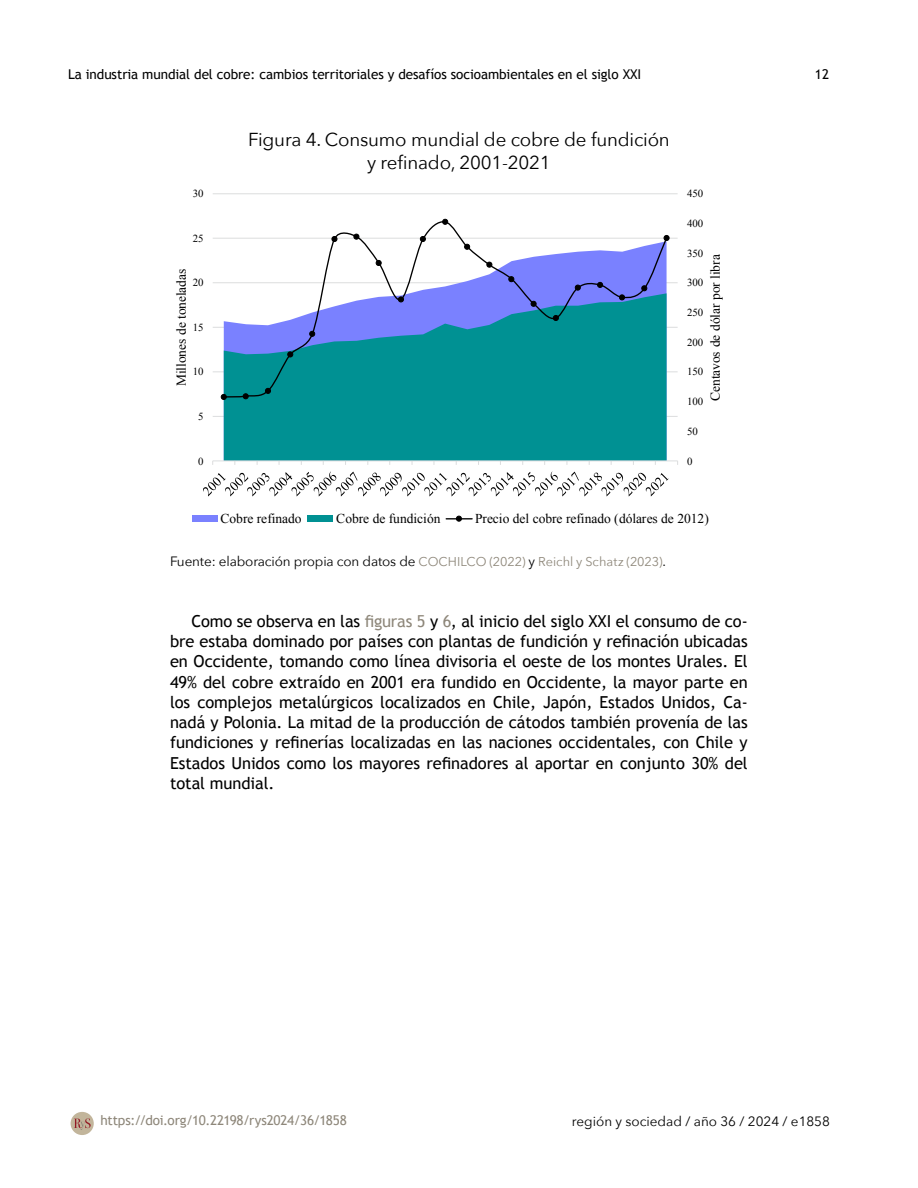
<style>
.page{position:relative;width:918px;height:1188px;background:#fff}
.page>*{position:absolute;margin:0;border:0;box-sizing:border-box;transform-origin:0 0}
.t1{font:18.75px/22.5px "Avenir Next";letter-spacing:-.01em;color:#000;text-align:center}
.t2{font:16.5px/20.2px "Trebuchet MS";letter-spacing:-.005em;color:#000;text-align:justify}
.t3{font:13.5px "Times New Roman";color:#000}
.t4{font:13.5px "Avenir Next";letter-spacing:-.01em;color:#000}
.t5{font:13.5px "Trebuchet MS";letter-spacing:-.005em;color:#000}
.t6{font:13.5px "Trebuchet MS";letter-spacing:-.01em;color:#8e877a}
.t7{font:10.8px "Times New Roman";color:#000}
.s1{font-size:12.75px;color:#8e877a}
.s2{color:#8e877a}
</style>
<div class="page">
<div style="left:71px;top:1112px;width:23px;height:23px;background:#c2b59b;border-radius:50%"></div>
<svg style="left:74px;top:1118px;width:17px;height:12px"></svg>
<hr style="left:213px;top:416px;width:465px;height:1px;background:#dcddde">
<hr style="left:213px;top:371px;width:465px;height:1px;background:#dcddde">
<hr style="left:213px;top:327px;width:465px;height:1px;background:#dcddde">
<hr style="left:213px;top:282px;width:465px;height:1px;background:#dcddde">
<hr style="left:213px;top:238px;width:465px;height:1px;background:#dcddde">
<hr style="left:213px;top:193px;width:465px;height:1px;background:#dcddde">
<div style="left:224px;top:398px;width:443px;height:62px;background:#009193"></div>
<hr style="left:213px;top:460px;width:465px;height:1px;background:#dcddde">
<svg style="left:222px;top:221px;width:446px;height:177px"></svg>
<svg style="left:221px;top:394px;width:6px;height:6px"></svg>
<svg style="left:243px;top:393px;width:6px;height:6px"></svg>
<svg style="left:265px;top:388px;width:6px;height:6px"></svg>
<svg style="left:287px;top:351px;width:6px;height:6px"></svg>
<svg style="left:309px;top:331px;width:6px;height:6px"></svg>
<div style="left:331px;top:236px;width:7px;height:6px;border:1px solid #000;border-radius:50%"></div>
<svg style="left:353px;top:234px;width:6px;height:6px"></svg>
<svg style="left:376px;top:260px;width:6px;height:6px"></svg>
<svg style="left:398px;top:296px;width:6px;height:6px"></svg>
<svg style="left:420px;top:236px;width:6px;height:6px"></svg>
<svg style="left:442px;top:219px;width:6px;height:6px"></svg>
<svg style="left:464px;top:244px;width:6px;height:6px"></svg>
<svg style="left:486px;top:262px;width:6px;height:6px"></svg>
<svg style="left:508px;top:276px;width:6px;height:6px"></svg>
<svg style="left:531px;top:301px;width:6px;height:6px"></svg>
<svg style="left:553px;top:315px;width:6px;height:6px"></svg>
<svg style="left:575px;top:285px;width:6px;height:6px"></svg>
<svg style="left:597px;top:282px;width:6px;height:6px"></svg>
<svg style="left:619px;top:294px;width:6px;height:6px"></svg>
<svg style="left:641px;top:285px;width:6px;height:6px"></svg>
<svg style="left:664px;top:235px;width:6px;height:6px"></svg>
<svg style="left:203px;top:472px;width:466px;height:24px"></svg>
<div style="left:192px;top:515px;width:26px;height:7px;background:#7a81ff"></div>
<div style="left:308px;top:515px;width:25px;height:7px;background:#009193"></div>
<svg style="left:446px;top:516px;width:26px;height:6px"></svg>
<p class="t5" style="left:68px;top:66px;width:575px">La industria mundial del cobre: cambios territoriales y desafíos socioambientales en el siglo XXI</p>
<p class="t5" style="left:815px;top:66px;width:16px">12</p>
<p class="t7" style="left:193px;top:186px;width:12px">30</p>
<p class="t7" style="left:193px;top:231px;width:12px">25</p>
<p class="t3" style="left:172px;top:386px;width:119px;rotate:-90deg">Millones de toneladas</p>
<p class="t7" style="left:193px;top:276px;width:12px">20</p>
<p class="t7" style="left:193px;top:320px;width:12px">15</p>
<p class="t7" style="left:193px;top:365px;width:12px">10</p>
<p class="t7" style="left:198px;top:409px;width:7px">5</p>
<p class="t7" style="left:198px;top:454px;width:7px">0</p>
<p class="t1" style="left:248px;top:128px;width:423px">Figura 4. Consumo mundial de cobre de fundición y refinado, 2001-2021</p>
<p class="t7" style="left:687px;top:186px;width:18px">450</p>
<p class="t7" style="left:687px;top:216px;width:18px">400</p>
<p class="t7" style="left:687px;top:246px;width:18px">350</p>
<p class="t3" style="left:706px;top:401px;width:148px;rotate:-90deg">Centavos de dólar por libra</p>
<p class="t7" style="left:687px;top:276px;width:18px">300</p>
<p class="t7" style="left:687px;top:305px;width:18px">250</p>
<p class="t7" style="left:687px;top:335px;width:18px">200</p>
<p class="t7" style="left:687px;top:365px;width:18px">150</p>
<p class="t7" style="left:687px;top:394px;width:18px">100</p>
<p class="t7" style="left:687px;top:424px;width:12px">50</p>
<p class="t7" style="left:687px;top:454px;width:7px">0</p>
<p class="t3" style="left:220px;top:510px;width:83px">Cobre refinado</p>
<p class="t3" style="left:336px;top:510px;width:106px">Cobre de fundición</p>
<p class="t3" style="left:475px;top:510px;width:235px">Precio del cobre refinado (dólares de 2012)</p>
<p class="t4" style="left:170px;top:550px;width:497px">Fuente: elaboración propia con datos de <span class="s1">COCHILCO (2022)</span> y <span class="s1">Reichl y Schatz (2023)</span>.</p>
<p class="t2" style="left:170px;top:611px;width:579px;text-indent:21px">Como se observa en las <span class="s2">figuras 5</span> y <span class="s2">6</span>, al inicio del siglo XXI el consumo de co&shy;bre estaba dominado por países con plantas de fundición y refinación ubicadas en Occidente, tomando como línea divisoria el oeste de los montes Urales. El 49% del cobre extraído en 2001 era fundido en Occidente, la mayor parte en los complejos metalúrgicos localizados en Chile, Japón, Estados Unidos, Ca&shy;nadá y Polonia. La mitad de la producción de cátodos también provenía de las fundiciones y refinerías localizadas en las naciones occidentales, con Chile y Estados Unidos como los mayores refinadores al aportar en conjunto 30% del total mundial.</p>
<p class="t6" style="left:101px;top:1112px;width:248px">https://doi.org/10.22198/rys2024/36/1858</p>
<p class="t4" style="left:572px;top:1110px;width:260px">región y sociedad / año 36 / 2024 / e1858</p>
</div>
